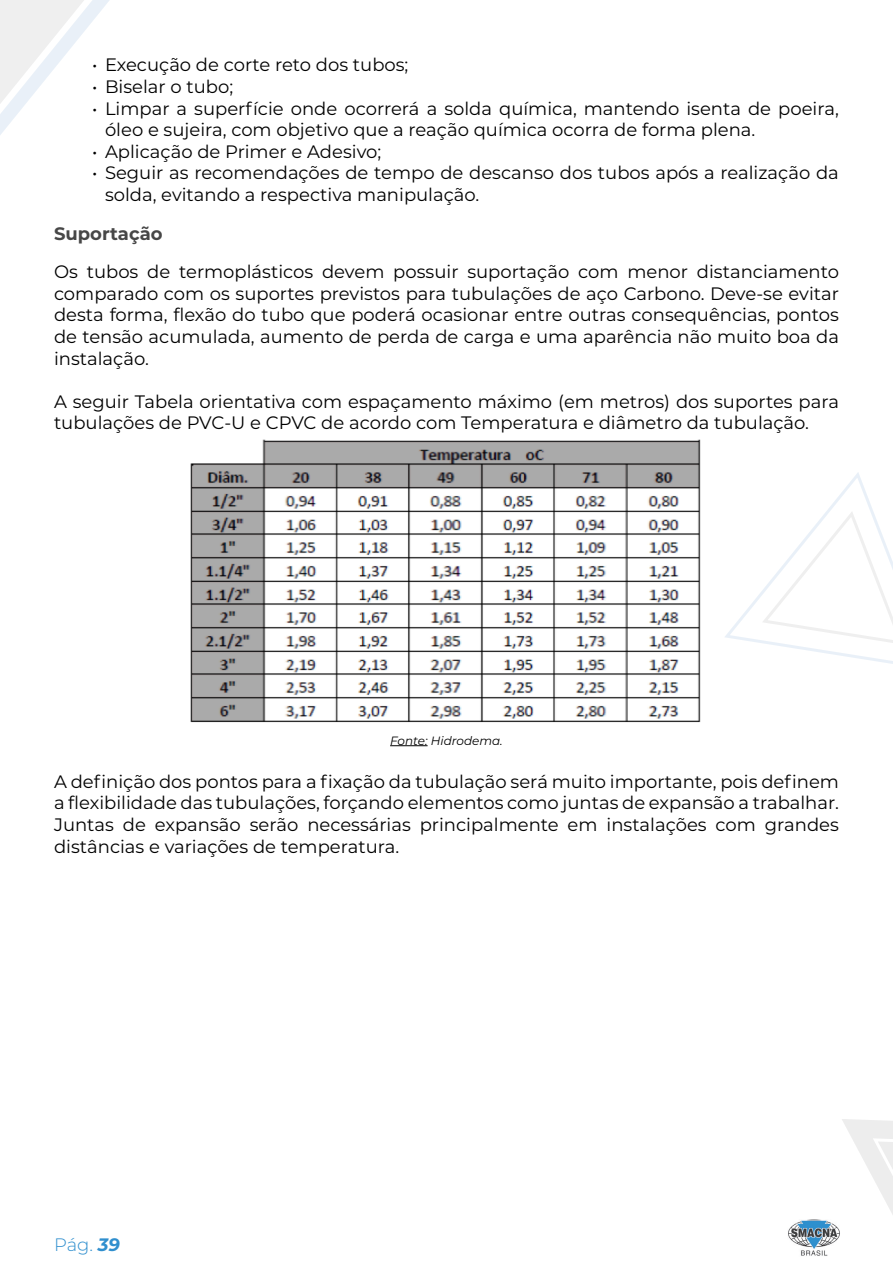
<style>
.page{position:relative;width:893px;height:1263px;background:#fff}
.page>*{position:absolute;margin:0;border:0;box-sizing:border-box;transform-origin:0 0}
.Texto{font:18px/21.6px "Montserrat";color:#000}
.Subtitulo{font:700 18px "Montserrat";color:#474747}
.t1{font:300 18px "Montserrat";color:#308fce}
.Legenda{font:italic 12px "Montserrat";color:#000}
.s1{font-weight:700;font-style:italic}
</style>
<div class="page">
<img style="left:788px;top:1220px;width:52px;height:36px">
<svg style="left:0;top:0;width:109px;height:135px"></svg>
<svg style="left:725px;top:472px;width:168px;height:192px"></svg>
<svg style="left:842px;top:1119px;width:51px;height:96px"></svg>
<hr style="left:390px;top:745px;width:38px;height:1px;background:#000">
<img style="left:190px;top:439px;width:511px;height:284px">
<p class="Texto" style="left:92px;top:54px;width:318px">• Execução de corte reto dos tubos;</p>
<p class="Texto" style="left:92px;top:75px;width:142px">• Biselar o tubo;</p>
<p class="Texto" style="left:105px;top:97px;width:735px;text-indent:-13px">• Limpar a superfície onde ocorrerá a solda química, mantendo isenta de poeira, óleo e sujeira, com objetivo que a reação química ocorra de forma plena.</p>
<p class="Texto" style="left:92px;top:140px;width:290px">• Aplicação de Primer e Adesivo;</p>
<p class="Texto" style="left:105px;top:162px;width:735px;text-indent:-13px">• Seguir as recomendações de tempo de descanso dos tubos após a realização da solda, evitando a respectiva manipulação.</p>
<p class="Subtitulo" style="left:54px;top:220px;width:110px">Suportação</p>
<p class="Texto" style="left:54px;top:260px;width:786px;text-align:justify">Os tubos de termoplásticos devem possuir suportação com menor distanciamento comparado com os suportes previstos para tubulações de aço Carbono. Deve-se evitar desta forma, flexão do tubo que poderá ocasionar entre outras consequências, pontos de tensão acumulada, aumento de perda de carga e uma aparência não muito boa da instalação.</p>
<p class="Texto" style="left:54px;top:390px;width:786px">A seguir Tabela orientativa com espaçamento máximo (em metros) dos suportes para tubulações de PVC-U e CPVC de acordo com Temperatura e diâmetro da tubulação.</p>
<p class="Legenda" style="left:390px;top:732px;width:114px">Fonte: Hidrodema.</p>
<p class="Texto" style="left:54px;top:770px;width:786px;text-align:justify">A definição dos pontos para a fixação da tubulação será muito importante, pois definem a flexibilidade das tubulações, forçando elementos como juntas de expansão a trabalhar.<br>Juntas de expansão serão necessárias principalmente em instalações com grandes distâncias e variações de temperatura.</p>
<p class="t1" style="left:54px;top:1232px;width:67px">Pág. <span class="s1">39</span></p>
</div>
